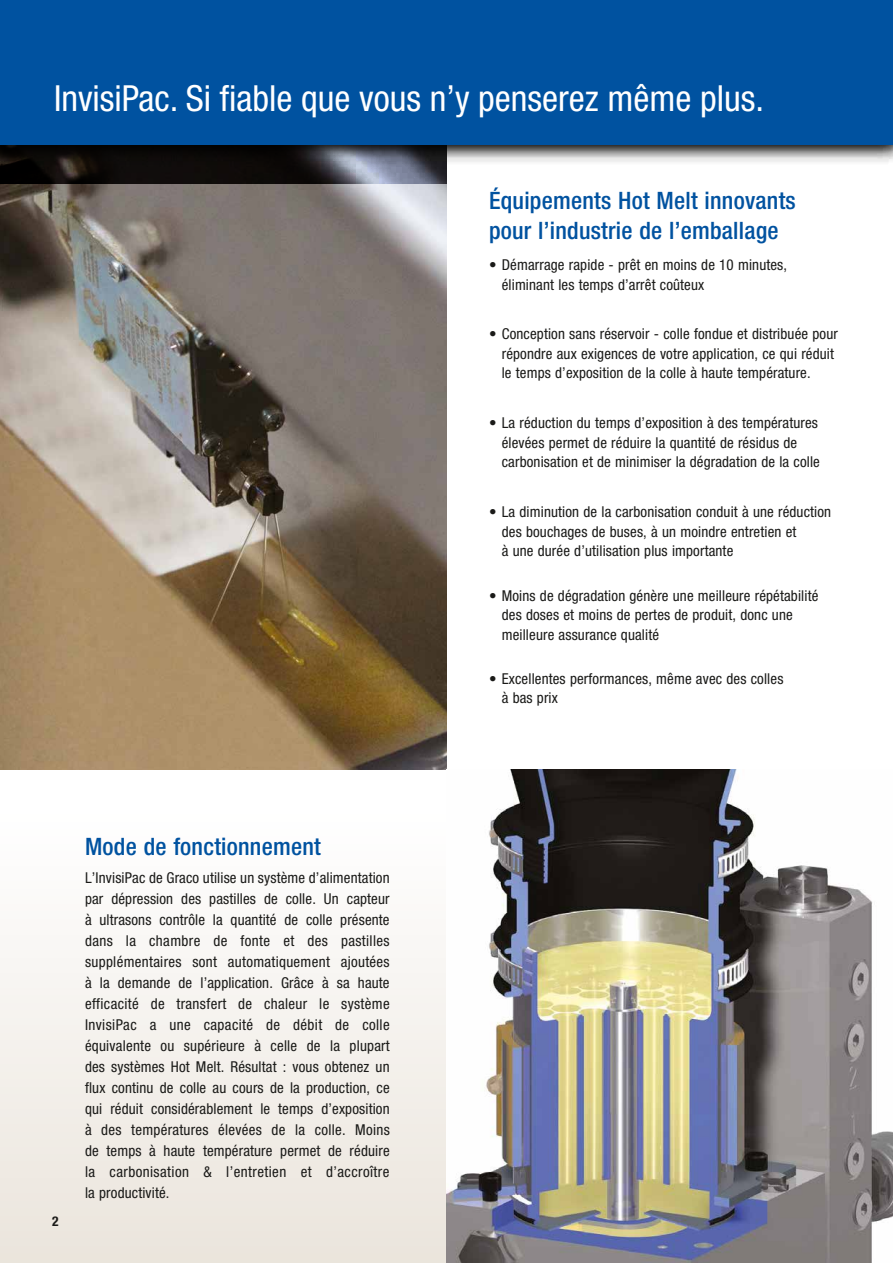
<style>
.page{position:relative;width:893px;height:1263px;background:#fff}
.page>*{position:absolute;margin:0;border:0;box-sizing:border-box;transform-origin:0 0}
.t1{font:condensed 36px "Helvetica Neue LT Std";color:#fff}
.t2{font:500 condensed 24px/30px "Helvetica Neue LT Std";letter-spacing:.01em;color:#0052a0}
.t3{font:condensed 15px/21px "Helvetica Neue LT Std";letter-spacing:.01em;color:#1a1a18}
.t4{font:700 condensed 13.5px "Helvetica Neue LT Std";color:#1a1a18}
</style>
<div class="page">
<div style="left:0;top:808px;width:893px;height:455px;background:linear-gradient(to bottom,#fff,#ebe5dc)"></div>
<img style="left:0;top:183px;width:446px;height:587px">
<img style="left:0;top:145px;width:893px;height:38px">
<div style="left:0;top:0;width:893px;height:145px;background:#0052a0"></div>
<img style="left:446px;top:770px;width:447px;height:493px">
<h1 class="t1" style="left:54px;top:77px;width:712px">InvisiPac. Si fiable que vous n’y penserez même plus.</h1>
<p class="t4" style="left:52px;top:1213px;width:8px">2</p>
<h2 class="t2" style="left:85px;top:831px;width:237px">Mode de fonctionnement</h2>
<p class="t3" style="left:85px;top:867px;width:306px;text-align:justify">L’InvisiPac de Graco utilise un système d’alimentation par dépression des pastilles de colle. Un capteur à ultrasons contrôle la quantité de colle présente dans la chambre de fonte et des pastilles supplémentaires sont automatiquement ajoutées à la demande de l’application. Grâce à sa haute efficacité de transfert de chaleur le système InvisiPac a une capacité de débit de colle équivalente ou supérieure à celle de la plupart des systèmes Hot Melt. Résultat : vous obtenez un flux continu de colle au cours de la production, ce qui réduit considérablement le temps d’exposition à des températures élevées de la colle. Moins de temps à haute température permet de réduire la carbonisation &amp; l’entretien et d’accroître la productivité.</p>
<h2 class="t2" style="left:489px;top:185px;width:308px">Équipements Hot Melt innovants pour l’industrie de l’emballage</h2>
<p class="t3" style="left:502px;top:255px;width:287px;line-height:19.5px;text-indent:-13px">• Démarrage rapide - prêt en moins de 10 minutes, éliminant les temps d’arrêt coûteux</p>
<p class="t3" style="left:502px;top:324px;width:338px;line-height:19.5px;text-indent:-13px">• Conception sans réservoir - colle fondue et distribuée pour répondre aux exigences de votre application, ce qui réduit le temps d’exposition de la colle à haute température.</p>
<p class="t3" style="left:502px;top:413px;width:320px;line-height:19.5px;text-indent:-13px">• La réduction du temps d’exposition à des températures élevées permet de réduire la quantité de résidus de carbonisation et de minimiser la dégradation de la colle</p>
<p class="t3" style="left:502px;top:502px;width:331px;line-height:19.5px;text-indent:-13px">• La diminution de la carbonisation conduit à une réduction des bouchages de buses, à un moindre entretien et<br>à une durée d’utilisation plus importante</p>
<p class="t3" style="left:502px;top:585px;width:318px;line-height:19.5px;text-indent:-13px">• Moins de dégradation génère une meilleure répétabilité des doses et moins de pertes de produit, donc une meilleure assurance qualité</p>
<p class="t3" style="left:502px;top:669px;width:283px;line-height:19.5px;text-indent:-13px">• Excellentes performances, même avec des colles à bas prix</p>
</div>
